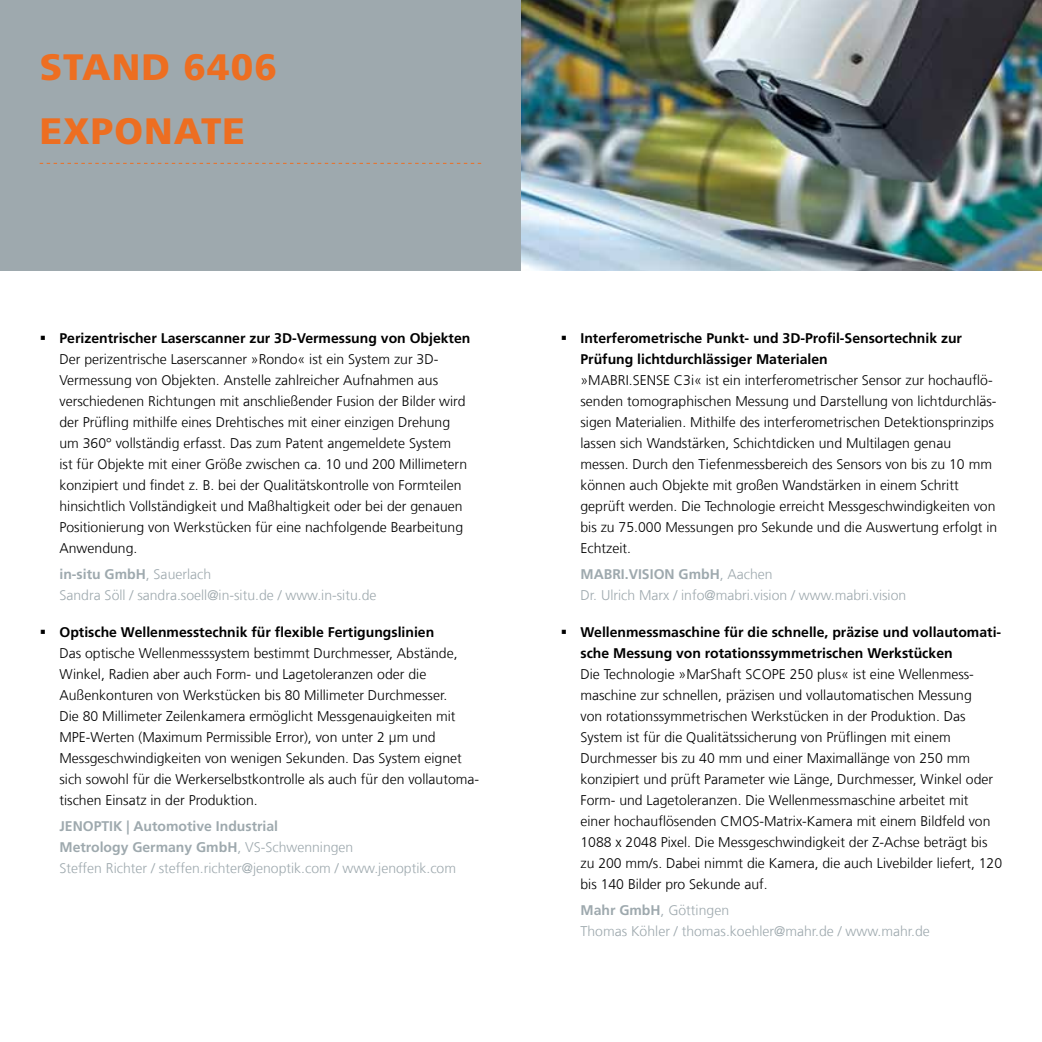
<style>
.page{position:relative;width:1042px;height:1042px;background:#fff}
.page>*{position:absolute;margin:0;border:0;box-sizing:border-box;transform-origin:0 0}
.t1{font:900 36.75px "Frutiger LT Com";letter-spacing:.03em;color:#ed6e21}
.t2{font:300 14px/21px "Frutiger LT Com";color:#000}
.t3{font:300 14px/21px "Frutiger LT Com";color:#9ea9ae}
.t4{font:700 14px/21px "Frutiger LT Com";color:#000}
.t5{font:700 14px "Frutiger LT Com";color:#9ea9ae}
.s1{font-weight:700}
</style>
<div class="page">
<div style="left:0;top:0;width:546px;height:270px;background:#9ea9ae"></div>
<svg style="left:40px;top:163px;width:441px;height:1px"></svg>
<hr style="left:456px;top:270px;width:586px;height:1px;background:#9ea9ae">
<img style="left:521px;top:0;width:521px;height:271px">
<h1 class="t1" style="left:40px;top:45px;width:239px">STAND 6406</h1>
<h1 class="t1" style="left:40px;top:109px;width:207px">EXPONATE</h1>
<p class="t4" style="left:60px;top:328px;width:412px">Perizentrischer Laserscanner zur 3D-Vermessung von Objekten</p>
<p class="t2" style="left:60px;top:349px;width:409px">Der perizentrische Laserscanner »Rondo« ist ein System zur 3D-Vermessung von Objekten. Anstelle zahlreicher Aufnahmen aus verschiedenen Richtungen mit anschließender Fusion der Bilder wird der Prüfling mithilfe eines Drehtisches mit einer einzigen Drehung um 360° vollständig erfasst. Das zum Patent angemeldete System ist für Objekte mit einer Größe zwischen ca. 10 und 200 Millimetern konzipiert und findet z. B. bei der Qualitätskontrolle von Formteilen hinsichtlich Vollständigkeit und Maßhaltigkeit oder bei der genauen Positionierung von Werkstücken für eine nachfolgende Bearbeitung Anwendung.</p>
<p class="t3" style="left:60px;top:564px;width:318px"><span class="s1">in-situ GmbH</span>, Sauerlach<br>Sandra Söll / sandra.soell@in-situ.de / www.in-situ.de</p>
<p class="t4" style="left:60px;top:622px;width:376px">Optische Wellenmesstechnik für flexible Fertigungslinien</p>
<p class="t2" style="left:60px;top:643px;width:421px">Das optische Wellenmesssystem bestimmt Durchmesser, Abstände, Winkel, Radien aber auch Form- und Lagetoleranzen oder die Außenkonturen von Werkstücken bis 80 Millimeter Durchmesser.<br>Die 80 Millimeter Zeilenkamera ermöglicht Messgenauigkeiten mit MPE-Werten (Maximum Permissible Error), von unter 2 µm und Messgeschwindigkeiten von wenigen Sekunden. Das System eignet sich sowohl für die Werkerselbstkontrolle als auch für den vollautoma&shy;tischen Einsatz in der Produktion.</p>
<p class="t3" style="left:60px;top:816px;width:398px"><span class="s1">JENOPTI K | Automotive Industrial<br>Metrology Germany GmbH</span>, VS-Schwenningen<br>Steffen Richter / steffen.richter@jenoptik.com / www.jenoptik.com</p>
<p class="t4" style="left:580px;top:328px;width:383px">Interferometrische Punkt- und 3D-Profil-Sensortechnik zur<br>Prüfung lichtdurchlässiger Materialen</p>
<p class="t2" style="left:580px;top:370px;width:418px">»MABRI.SENSE C3i« ist ein interferometrischer Sensor zur hochauflö&shy;senden tomographischen Messung und Darstellung von lichtdurchläs&shy;sigen Materialien. Mithilfe des interferometrischen Detektionsprinzips lassen sich Wandstärken, Schichtdicken und Multilagen genau messen. Durch den Tiefenmessbereich des Sensors von bis zu 10 mm können auch Objekte mit großen Wandstärken in einem Schritt geprüft werden. Die Technologie erreicht Messgeschwindigkeiten von bis zu 75.000 Messungen pro Sekunde und die Auswertung erfolgt in Echtzeit.</p>
<p class="t5" style="left:580px;top:566px;width:56px">MABRI.VISI</p>
<p class="t3" style="left:580px;top:564px;width:327px;text-indent:73px"><span class="s1">ON GmbH</span>, Aachen<br>Dr. Ulrich Marx / info@mabri.vision / www.mabri.vision</p>
<p class="t4" style="left:580px;top:622px;width:422px">Wellenmessmaschine für die schnelle, präzise und vollautomati&shy;sche Messung von rotationssymmetrischen Werkstücken</p>
<p class="t2" style="left:580px;top:664px;width:423px">Die Technologie »MarShaft SCOPE 250 plus« ist eine Wellenmess&shy;maschine zur schnellen, präzisen und vollautomatischen Messung<br>von rotationssymmetrischen Werkstücken in der Produktion. Das System ist für die Qualitätssicherung von Prüflingen mit einem Durchmesser bis zu 40 mm und einer Maximallänge von 250 mm konzipiert und prüft Parameter wie Länge, Durchmesser, Winkel oder Form- und Lagetoleranzen. Die Wellenmessmaschine arbeitet mit<br>einer hochauflösenden CMOS-Matrix-Kamera mit einem Bildfeld von 1088 x 2048 Pixel. Die Messgeschwindigkeit der Z-Achse beträgt bis zu 200 mm/s. Dabei nimmt die Kamera, die auch Livebilder liefert, 120 bis 140 Bilder pro Sekunde auf.</p>
<p class="t3" style="left:580px;top:900px;width:351px"><span class="s1">Mahr GmbH</span>, Göttingen<br>Thomas Köhler / thomas.koehler@mahr.de / www.mahr.de</p>
</div>
